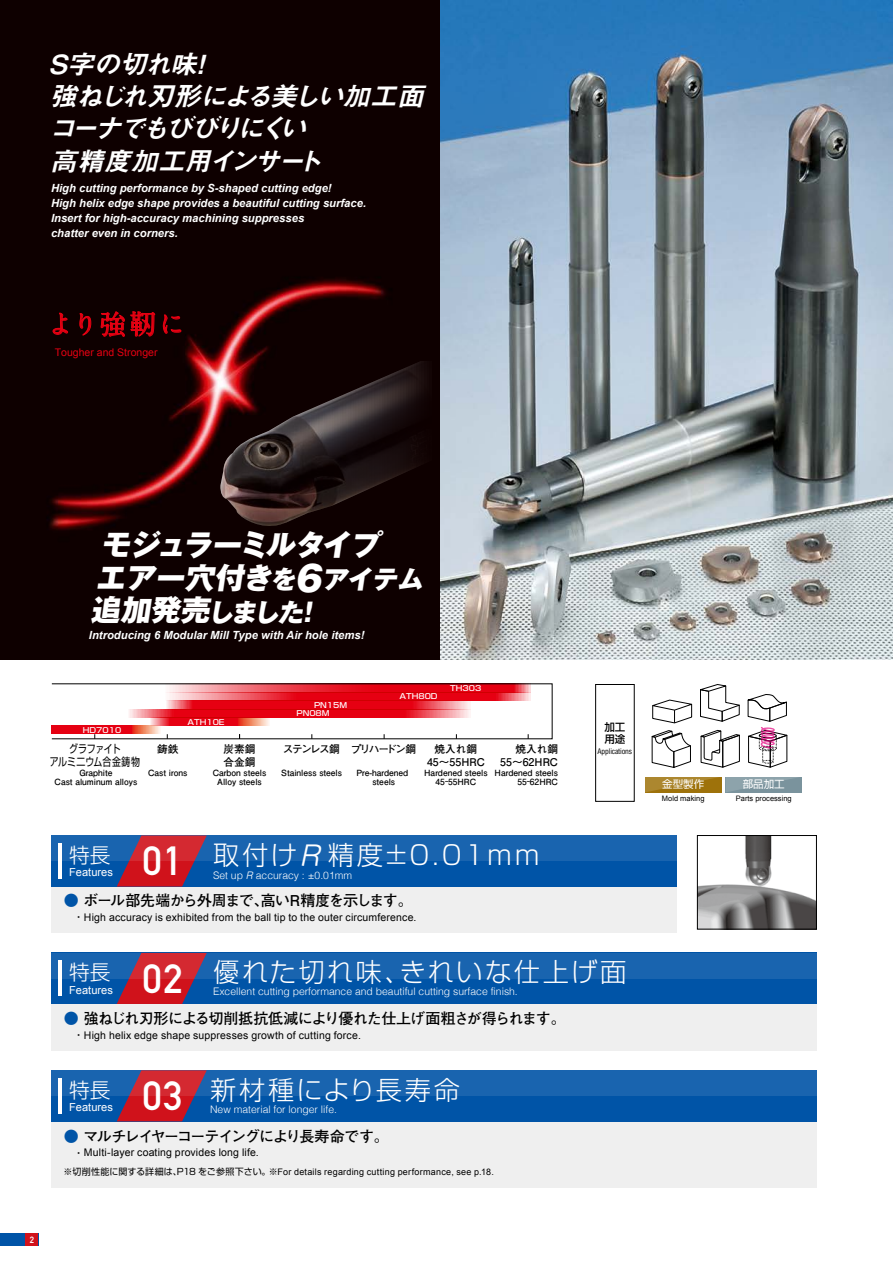
<style>
.page{position:relative;width:893px;height:1263px;background:#fff}
.page>*{position:absolute;margin:0;border:0;box-sizing:border-box;transform-origin:0 0}
.t1{font:700 40.2px "DIN Alternate";color:#fff}
.t2{font:italic 800 29.4px/32.7px "Gothic MB101 Pr 6";color:#fff}
.t3{font:700 27px "A1 Mincho Std";letter-spacing:.035em;color:#e60012}
.t4{font:italic 26.25px/32.1px "Midashi Go Pro MB31";color:#fff}
.t5{font:300 26.25px "Shin Go Pro";letter-spacing:.095em;color:#fff}
.t6{font:italic 800 25.35px "Gothic MB101 Pr 6";color:#fff}
.t7{font:300 20.7px "Shin Go Pro";color:#fff}
.t8{font:700 15px "Futo Go B101 Pro";letter-spacing:-.07em;color:#000}
.t9{font:italic 700 11.25px/15px "Arial";color:#fff}
.t10{font:11.25px/12.8px "Shin Go Pro";letter-spacing:-.005em;color:#000;text-align:center;scale:.8 1}
.t11{font:11.1px "Arial";color:#fff}
.t12{font:700 10.65px/12.8px "Futo Go B101 Pro";color:#000}
.t13{font:700 10.65px "Futo Go B101 Pro";letter-spacing:-.145em;color:#000}
.t14{font:10.5px "Arial";letter-spacing:.015em;color:#000}
.t15{font:10.5px "Arial";color:#e60012}
.t16{font:10.5px "Shin Go Pro";color:#fff}
.t17{font:500 10.5px/12px "Shin Go Pro";color:#000}
.t18{font:300 10.35px "Helvetica";color:#fff}
.t19{font:9px "Arial";letter-spacing:.03em;color:#000}
.t20{font:700 9px "DIN Alternate";color:#fff}
.t21{font:700 8.55px/8.6px "Futo Go B101 Pro";letter-spacing:-.005em;color:#000;text-align:center}
.t22{font:500 7.5px "Shin Go Pro";color:#fff;scale:1.1 1}
.t23{font:7.5px "Arial";color:#000}
.t24{font:condensed 7.5px "Helvetica";letter-spacing:-.02em;color:#000}
.s1{font-size:25.35px}
.s2{font-size:34.65px}
.s3{font-size:29.4px}
.s4{font-family:"Helvetica";font-style:italic;font-size:30px}
.s5{font-style:italic}
.s6{color:#0054a7}
.s7{font-family:"Shin Go Pro"}
</style>
<div class="page">
<img style="left:439px;top:0;width:454px;height:659px">
<div style="left:0;top:0;width:439px;height:659px;background:#0e0000"></div>
<img style="left:699px;top:837px;width:116px;height:90px">
<div style="left:697px;top:835px;width:120px;height:94px;border:1px solid #000"></div>
<svg style="left:53px;top:304px;width:15px;height:31px"></svg>
<svg style="left:79px;top:313px;width:12px;height:22px"></svg>
<svg style="left:101px;top:311px;width:54px;height:26px"></svg>
<svg style="left:163px;top:313px;width:18px;height:21px"></svg>
<div style="left:595px;top:684px;width:40px;height:118px;border:1px solid #000"></div>
<svg style="left:645px;top:777px;width:157px;height:15px;background:#968d63"></svg>
<div style="left:51px;top:886px;width:625px;height:47px;background:#efefef"></div>
<div style="left:51px;top:835px;width:625px;height:51px;background:#0054a7"></div>
<svg style="left:117px;top:861px;width:78px;height:25px"></svg>
<svg style="left:51px;top:835px;width:625px;height:26px;background:#2c5da2"></svg>
<hr style="left:59px;top:843px;width:3px;height:36px;background:#fff">
<div style="left:51px;top:1121px;width:765px;height:67px;background:#efefef"></div>
<div style="left:51px;top:1070px;width:765px;height:51px;background:#0054a7"></div>
<svg style="left:117px;top:1096px;width:78px;height:25px"></svg>
<svg style="left:51px;top:1070px;width:765px;height:26px;background:#285fa4"></svg>
<hr style="left:59px;top:1078px;width:3px;height:35px;background:#fff">
<hr style="left:892px;top:0;width:1px;height:91px;background:#000">
<div style="left:51px;top:1004px;width:765px;height:47px;background:#efefef"></div>
<div style="left:51px;top:953px;width:765px;height:51px;background:#0054a7"></div>
<svg style="left:117px;top:978px;width:90px;height:26px"></svg>
<svg style="left:51px;top:953px;width:765px;height:25px;background:#295ea4"></svg>
<hr style="left:59px;top:961px;width:3px;height:35px;background:#fff">
<svg style="left:651px;top:730px;width:40px;height:38px"></svg>
<svg style="left:652px;top:699px;width:41px;height:24px"></svg>
<svg style="left:149px;top:717px;width:120px;height:8px"></svg>
<svg style="left:52px;top:725px;width:108px;height:9px"></svg>
<svg style="left:129px;top:709px;width:341px;height:8px;background:#e72633"></svg>
<svg style="left:166px;top:701px;width:304px;height:8px;background:#e92231"></svg>
<svg style="left:166px;top:693px;width:364px;height:8px;background:#e93340"></svg>
<svg style="left:163px;top:684px;width:367px;height:9px;background:#e13a45"></svg>
<img style="left:220px;top:165px;width:673px;height:364px">
<svg style="left:700px;top:684px;width:88px;height:84px"></svg>
<div style="left:0;top:1233px;width:38px;height:13px;background:#0054a7"></div>
<div style="left:26px;top:1233px;width:12px;height:13px;background:#d0121b"></div>
<h3 class="t4" style="left:48px;top:45px;width:385px">S字の切れ味!<br>強ねじれ刃形による美しい加工面コーナでもびびりにくい<br>高精度加工用インサート</h3>
<p class="t9" style="left:51px;top:181px;width:317px">High cutting performance by S-shaped cutting edge!<br>High helix edge shape provides a beautiful cutting surface.<br>Insert for high-accuracy machining suppresses<br>chatter even in corners.</p>
<h3 class="t3" style="left:47px;top:302px;width:139px">より強靭に</h3>
<p class="t15" style="left:55px;top:345px;width:104px">Tougher and Stronger</p>
<h2 class="t2" style="left:96px;top:527px;width:335px">モジュラーミルタイプ<br>エアー穴付き<span class="s1">を</span><span class="s2">６</span><span class="s1">アイテム</span></h2>
<h3 class="t6" style="left:91px;top:591px;width:237px"><span class="s3">追加発売</span>しました！</h3>
<p class="t9" style="left:89px;top:628px;width:277px">Introducing 6 Modular Mill Type with Air hole items!</p>
<p class="t22" style="left:314px;top:699px;width:32px">PN15M</p>
<p class="t22" style="left:83px;top:724px;width:36px">HD7010</p>
<p class="t22" style="left:187px;top:715px;width:35px">ATH10E</p>
<p class="t22" style="left:296px;top:707px;width:32px">PN08M</p>
<p class="t22" style="left:399px;top:690px;width:36px">ATH80D</p>
<p class="t22" style="left:450px;top:682px;width:30px">TH303</p>
<p class="t10" style="left:50px;top:741px;width:114px">グラファイト<br>アルミ二ウム合金鋳物</p>
<p class="t12" style="left:157px;top:741px;width:23px">鋳鉄</p>
<p class="t12" style="left:224px;top:741px;width:33px">炭素鋼合金鋼</p>
<p class="t13" style="left:283px;top:740px;width:135px">ステンレス鋼 プリハードン鋼</p>
<p class="t12" style="left:427px;top:741px;width:59px;text-align:center">焼入れ鋼<br>45～55HRC</p>
<p class="t12" style="left:500px;top:741px;width:59px;text-align:right">焼入れ鋼<br>55～62HRC</p>
<p class="t21" style="left:79px;top:768px;width:35px">Graphite</p>
<p class="t21" style="left:148px;top:768px;width:41px">Cast irons</p>
<p class="t21" style="left:55px;top:776px;width:84px">Cast aluminum alloys</p>
<p class="t21" style="left:213px;top:768px;width:55px">Carbon steels<br>Alloy steels</p>
<p class="t21" style="left:281px;top:768px;width:62px">Stainless steels</p>
<p class="t21" style="left:356px;top:768px;width:54px">Pre-hardened steels</p>
<p class="t21" style="left:424px;top:768px;width:65px">Hardened steels<br>45̃55HRC</p>
<p class="t21" style="left:495px;top:768px;width:65px;text-align:right">Hardened steels<br>55̃62HRC</p>
<h3 class="t7" style="left:69px;top:838px;width:43px">特長</h3>
<h3 class="t5" style="left:213px;top:834px;width:328px">取付け<span class="s4">R</span> 精度±0.01mm</h3>
<p class="t11" style="left:69px;top:865px;width:45px">Features</p>
<h1 class="t1" style="left:143px;top:830px;width:42px">01</h1>
<p class="t18" style="left:213px;top:867px;width:141px">Set up <span class="s5">R</span> accuracy : ±0.01mm</p>
<h3 class="t8" style="left:64px;top:888px;width:350px"><span class="s6">●</span> ボール部先端から外周まで、高いR精度を示します。</h3>
<p class="t14" style="left:73px;top:911px;width:345px"><span class="s7">・</span>High accuracy is exhibited from the ball tip to the outer circumference.</p>
<p class="t17" style="left:604px;top:720px;width:22px">加工用途</p>
<p class="t24" style="left:598px;top:746px;width:36px">Applications</p>
<h3 class="t5" style="left:213px;top:951px;width:415px">優れた切れ味、きれいな仕上げ面</h3>
<p class="t18" style="left:213px;top:983px;width:306px">Excellent cutting performance and beautiful cutting surface finish.</p>
<h3 class="t7" style="left:69px;top:955px;width:43px">特長</h3>
<p class="t11" style="left:69px;top:982px;width:45px">Features</p>
<h1 class="t1" style="left:143px;top:948px;width:42px">02</h1>
<h3 class="t8" style="left:64px;top:1006px;width:503px"><span class="s6">●</span> 強ねじれ刃形による切削抵抗低減により優れた仕上げ面粗さが得られます。</h3>
<p class="t14" style="left:73px;top:1028px;width:289px"><span class="s7">・</span>High helix edge shape suppresses growth of cutting force.</p>
<h3 class="t5" style="left:210px;top:1068px;width:252px">新材種により長寿命</h3>
<p class="t18" style="left:210px;top:1100px;width:128px">New material for longer life.</p>
<h3 class="t7" style="left:69px;top:1073px;width:43px">特長</h3>
<p class="t11" style="left:69px;top:1100px;width:45px">Features</p>
<h1 class="t1" style="left:143px;top:1065px;width:42px">03</h1>
<h3 class="t8" style="left:64px;top:1124px;width:326px"><span class="s6">●</span> マルチレイヤーコーテイングにより長寿命です。</h3>
<p class="t14" style="left:73px;top:1146px;width:187px"><span class="s7">・</span>Multi-layer coating provides long life.</p>
<p class="t19" style="left:64px;top:1166px;width:432px"><span class="s7">※切削性能に関する詳細は、P18 をご参照下さい。※</span>For details regarding cutting performance, see p.18.</p>
<p class="t20" style="left:30px;top:1233px;width:6px">2</p>
<p class="t16" style="left:662px;top:775px;width:44px">金型製作</p>
<p class="t16" style="left:743px;top:775px;width:44px">部品加工</p>
<p class="t23" style="left:662px;top:793px;width:44px">Mold making</p>
<p class="t23" style="left:736px;top:793px;width:57px">Parts processing</p>
</div>
